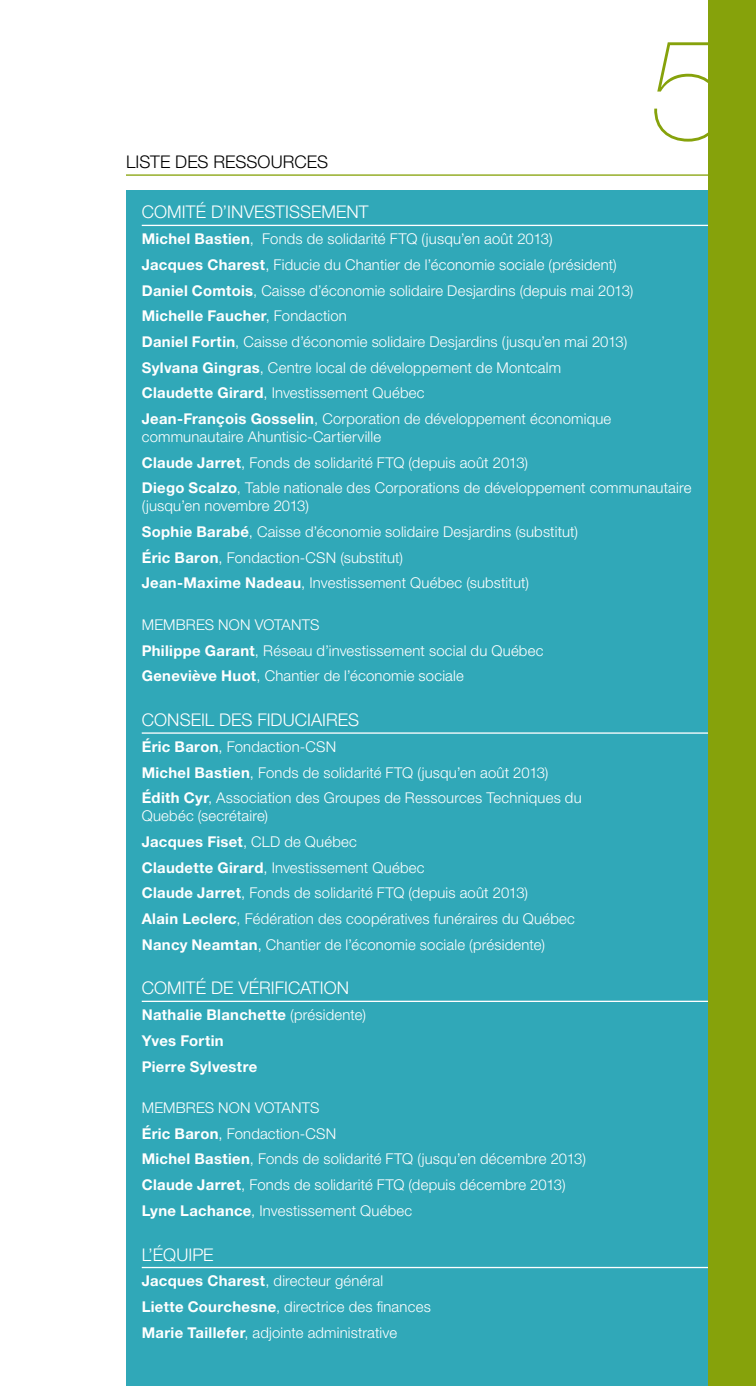
<style>
.page{position:relative;width:756px;height:1386px;background:#fff}
.page>*{position:absolute;margin:0;border:0;box-sizing:border-box;transform-origin:0 0}
.t1{font:200 143.5px "Helvetica Neue LT Pro";color:#86a20b}
.t2{font:300 17.5px "Helvetica Neue LT Pro";letter-spacing:.005em;color:#fff}
.t3{font:300 17.5px "Helvetica Neue LT Pro";letter-spacing:.005em;color:#000}
.t4{font:300 14.88px/25.7px "Helvetica Neue LT Pro";letter-spacing:.015em;color:#fff}
.t5{font:700 14.88px/25.7px "Helvetica Neue LT Pro";letter-spacing:.02em;color:#fff}
.s1{font-weight:700}
.s2{font-weight:300}
</style>
<div class="page">
<div style="left:126px;top:190px;width:585px;height:1196px;background:#30a8b8"></div>
<hr style="left:142px;top:225px;width:569px;height:1px;background:#fff">
<hr style="left:142px;top:732px;width:569px;height:2px;background:#fff">
<hr style="left:142px;top:1001px;width:569px;height:1px;background:#fff">
<hr style="left:142px;top:1267px;width:569px;height:1px;background:#fff">
<div style="left:709px;top:0;width:47px;height:1386px;background:#86a20b"></div>
<hr style="left:126px;top:174px;width:583px;height:2px;background:#86a20b">
<p class="t3" style="left:126px;top:151px;width:204px">LISTE DES RESSOURCES</p>
<h1 class="t1" style="left:649px;top:6px;width:81px">5</h1>
<p class="t2" style="left:142px;top:202px;width:228px">COMITÉ D’INVESTISSEMENT</p>
<p class="t4" style="left:142px;top:226px;width:493px"><span class="s1">Michel Bastien</span>, Fonds de solidarité FTQ (jusqu’en août 2013)<br><span class="s1">Jacques Charest</span>, Fiducie du Chantier de l’économie sociale (président)<br><span class="s1">Daniel Comtois</span>, Caisse d’économie solidaire Desjardins (depuis mai 2013)<br><span class="s1">Michelle Faucher</span>, Fondaction<br><span class="s1">Daniel Fortin</span>, Caisse d’économie solidaire Desjardins (jusqu’en mai 2013)<br><span class="s1">Sylvana Gingras</span>, Centre local de développement de Montcalm <span class="s1">Claudette Girard</span>, Investissement Québec<br><span class="s1">Jean-François Gosselin</span>, Corporation de développement économique</p>
<p class="t4" style="left:142px;top:424px;width:551px">communautaire Ahuntisic-Cartierville<br><span class="s1">Claude Jarret</span>, Fonds de solidarité FTQ (depuis août 2013)<br><span class="s1">Diego Scalzo</span>, Table nationale des Corporations de développement communautaire</p>
<p class="t4" style="left:142px;top:493px;width:438px">(jusqu’en novembre 2013)<br><span class="s1">Sophie Barabé</span>, Caisse d’économie solidaire Desjardins (substitut)<br><span class="s1">Éric Baron</span>, Fondaction-CSN (substitut)<br><span class="s1">Jean-Maxime Nadeau</span>, Investissement Québec (substitut)</p>
<p class="t4" style="left:142px;top:612px;width:403px">MEMBRES NON VOTANTS<br><span class="s1">Philippe Garant</span>, Réseau d’investissement social du Québec<br><span class="s1">Geneviève Huot</span>, Chantier de l’économie sociale</p>
<p class="t2" style="left:142px;top:709px;width:219px">CONSEIL DES FIDUCIAIRES</p>
<p class="t4" style="left:142px;top:733px;width:441px"><span class="s1">Éric Baron</span>, Fondaction-CSN<br><span class="s1">Michel Bastien</span>, Fonds de solidarité FTQ (jusqu’en août 2013)<br><span class="s1">Édith Cyr</span>, Association des Groupes de Ressources Techniques du</p>
<p class="t4" style="left:142px;top:803px;width:435px">Quebéc (secrétaire)<br><span class="s1">Jacques Fiset</span>, CLD de Québec<br><span class="s1">Claudette Girard</span>, Investissement Québec<br><span class="s1">Claude Jarret</span>, Fonds de solidarité FTQ (depuis août 2013)<br><span class="s1">Alain Leclerc</span>, Fédération des coopératives funéraires du Québec <span class="s1">Nancy Neamtan</span>, Chantier de l’économie sociale (présidente)</p>
<p class="t2" style="left:142px;top:977px;width:209px">COMITÉ DE VÉRIFICATION</p>
<p class="t5" style="left:142px;top:1002px;width:226px">Nathalie Blanchette <span class="s2">(présidente)<br></span>Yves Fortin<br>Pierre Sylvestre</p>
<p class="t4" style="left:142px;top:1095px;width:446px">MEMBRES NON VOTANTS<br><span class="s1">Éric Baron</span>, Fondaction-CSN<br><span class="s1">Michel Bastien</span>, Fonds de solidarité FTQ (jusqu’en décembre 2013)<br><span class="s1">Claude Jarret</span>, Fonds de solidarité FTQ (depuis décembre 2013)<br><span class="s1">Lyne Lachance</span>, Investissement Québec</p>
<p class="t2" style="left:142px;top:1244px;width:73px">L’ÉQUIPE</p>
<p class="t4" style="left:142px;top:1268px;width:291px"><span class="s1">Jacques Charest</span>, directeur général<br><span class="s1">Liette Courchesne</span>, directrice des finances<br><span class="s1">Marie Taillefer</span>, adjointe administrative</p>
</div>
